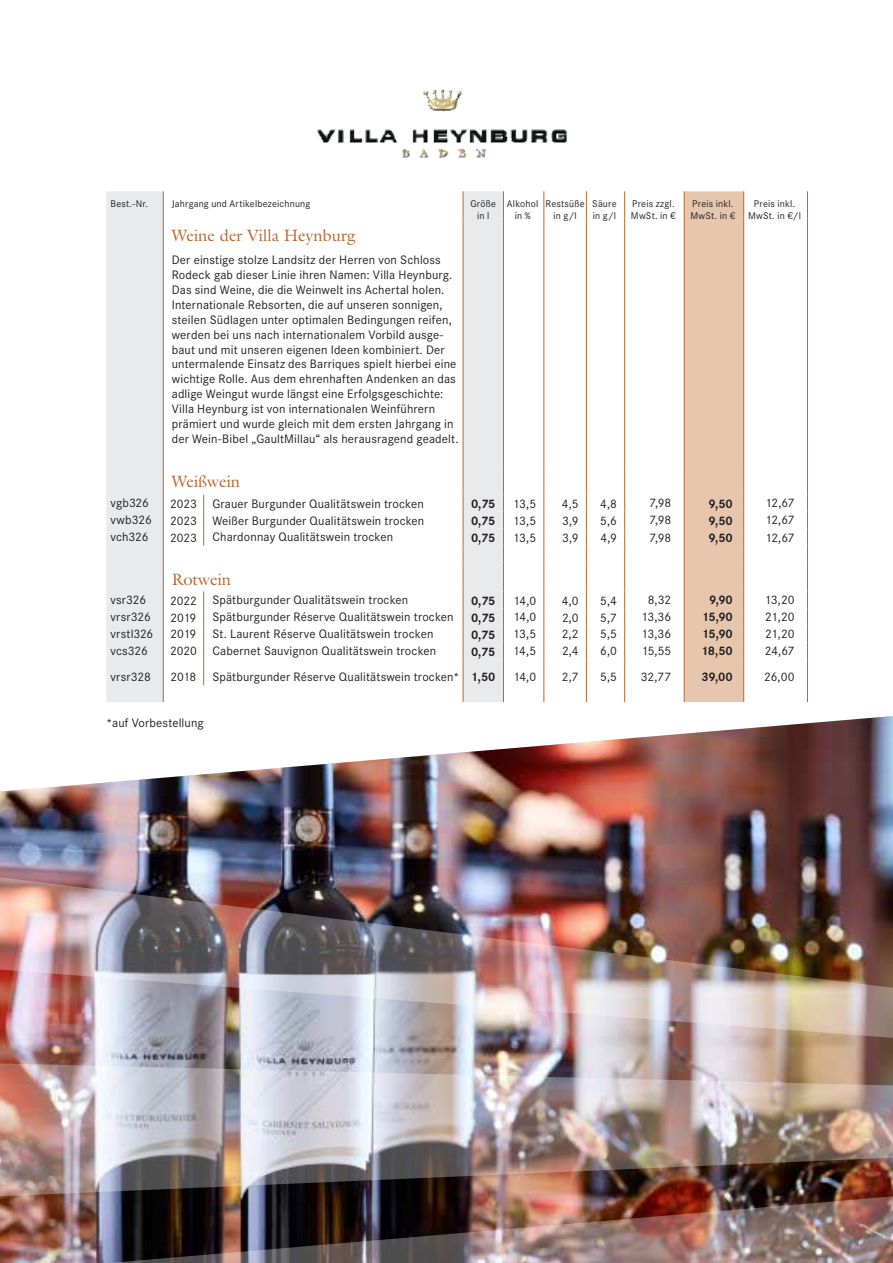
<style>
.page{position:relative;width:893px;height:1263px;background:#fff}
.page>*{position:absolute;margin:0;border:0;box-sizing:border-box;transform-origin:0 0}
.t1{font:16.5px "Galliard";color:#b96730}
.t2{font:12.75px/15px "Corporate S";letter-spacing:.01em;color:#231f20}
.t3{font:700 12.75px "Corporate S";letter-spacing:-.025em;color:#231f20}
.t4{font:10.2px/12px "Corporate S";letter-spacing:.02em;color:#231f20;text-align:center}
.s1{font-weight:700}
</style>
<div class="page">
<svg style="left:106px;top:191px;width:397px;height:511px"></svg>
<svg style="left:163px;top:191px;width:1px;height:28px"></svg>
<svg style="left:463px;top:191px;width:1px;height:28px"></svg>
<svg style="left:503px;top:191px;width:1px;height:28px"></svg>
<svg style="left:544px;top:191px;width:1px;height:28px"></svg>
<svg style="left:586px;top:191px;width:1px;height:28px"></svg>
<svg style="left:624px;top:191px;width:1px;height:28px"></svg>
<hr style="left:163px;top:219px;width:1px;height:246px;background:#b96730">
<hr style="left:163px;top:465px;width:1px;height:30px;background:#b96730">
<hr style="left:463px;top:219px;width:1px;height:246px;background:#b96730">
<hr style="left:463px;top:465px;width:1px;height:30px;background:#b96730">
<hr style="left:503px;top:219px;width:1px;height:246px;background:#b96730">
<hr style="left:503px;top:465px;width:1px;height:30px;background:#b96730">
<hr style="left:544px;top:219px;width:1px;height:246px;background:#b96730">
<hr style="left:544px;top:465px;width:1px;height:30px;background:#b96730">
<hr style="left:586px;top:219px;width:1px;height:246px;background:#b96730">
<hr style="left:586px;top:465px;width:1px;height:30px;background:#b96730">
<hr style="left:624px;top:219px;width:1px;height:246px;background:#b96730">
<hr style="left:624px;top:465px;width:1px;height:30px;background:#b96730">
<svg style="left:163px;top:495px;width:1px;height:207px"></svg>
<svg style="left:203px;top:495px;width:1px;height:51px"></svg>
<svg style="left:203px;top:591px;width:1px;height:94px"></svg>
<svg style="left:463px;top:495px;width:1px;height:207px"></svg>
<svg style="left:503px;top:495px;width:1px;height:207px"></svg>
<svg style="left:544px;top:495px;width:1px;height:207px"></svg>
<svg style="left:586px;top:495px;width:1px;height:207px"></svg>
<svg style="left:624px;top:495px;width:1px;height:207px"></svg>
<div style="left:684px;top:191px;width:60px;height:511px;background:#e6c7ae"></div>
<hr style="left:807px;top:219px;width:1px;height:246px;background:#b96730">
<svg style="left:807px;top:191px;width:1px;height:28px"></svg>
<hr style="left:807px;top:465px;width:1px;height:30px;background:#b96730">
<svg style="left:807px;top:495px;width:1px;height:207px"></svg>
<img style="left:0;top:716px;width:893px;height:149px">
<img style="left:0;top:865px;width:893px;height:398px">
<img style="left:317px;top:89px;width:250px;height:69px">
<p class="t4" style="left:111px;top:197px;width:39px">Best.-Nr.</p>
<p class="t4" style="left:172px;top:197px;width:140px">Jahrgang und Artikelbezeichnung</p>
<p class="t4" style="left:470px;top:197px;width:27px">Größe in l</p>
<p class="t4" style="left:507px;top:197px;width:33px">Alkohol in %</p>
<p class="t4" style="left:546px;top:197px;width:41px">Restsüße in g/l</p>
<p class="t4" style="left:592px;top:197px;width:26px;text-align:left">Säure in g/l</p>
<p class="t4" style="left:631px;top:197px;width:46px;text-align:left">Preis zzgl.<br>MwSt. in €</p>
<p class="t4" style="left:690px;top:197px;width:46px;text-align:left">Preis inkl.<br>MwSt. in €</p>
<p class="t4" style="left:748px;top:197px;width:54px">Preis inkl.<br>MwSt. in €/l</p>
<p class="t1" style="left:172px;top:225px;width:186px">Weine der Villa Heynburg</p>
<p class="t2" style="left:172px;top:252px;width:288px">Der einstige stolze Landsitz der Herren von Schloss Rodeck gab dieser Linie ihren Namen: Villa Heynburg.<br>Das sind Weine, die die Weinwelt ins Achertal holen.<br>Internationale Rebsorten, die auf unseren sonnigen, steilen Südlagen unter optimalen Bedingungen reifen, werden bei uns nach internationalem Vorbild ausge&shy;baut und mit unseren eigenen Ideen kombiniert. Der untermalende Einsatz des Barriques spielt hierbei eine wichtige Rolle. Aus dem ehrenhaften Andenken an das adlige Weingut wurde längst eine Erfolgsgeschichte:<br>Villa Heynburg ist von internationalen Weinführern prämiert und wurde gleich mit dem ersten Jahrgang in der Wein-Bibel „GaultMillau“ als herausragend geadelt.</p>
<p class="t1" style="left:172px;top:471px;width:70px">Weißwein</p>
<p class="t2" style="left:111px;top:496px;width:40px">vgb326</p>
<p class="t2" style="left:170px;top:496px;width:255px">2023 Grauer Burgunder Qualitätswein trocken</p>
<p class="t3" style="left:471px;top:496px;width:26px">0,75</p>
<p class="t2" style="left:513px;top:496px;width:25px">13,5</p>
<p class="t2" style="left:562px;top:496px;width:18px">4,5</p>
<p class="t2" style="left:600px;top:496px;width:18px">4,8</p>
<p class="t2" style="left:650px;top:496px;width:23px">7,98</p>
<p class="t3" style="left:709px;top:496px;width:26px">9,50</p>
<p class="t2" style="left:765px;top:496px;width:31px">12,67</p>
<p class="t2" style="left:111px;top:513px;width:43px">vwb326</p>
<p class="t2" style="left:170px;top:513px;width:256px">2023 Weißer Burgunder Qualitätswein trocken</p>
<p class="t3" style="left:471px;top:513px;width:26px">0,75</p>
<p class="t2" style="left:513px;top:513px;width:25px">13,5</p>
<p class="t2" style="left:562px;top:513px;width:18px">3,9</p>
<p class="t2" style="left:600px;top:513px;width:18px">5,6</p>
<p class="t2" style="left:650px;top:513px;width:23px">7,98</p>
<p class="t3" style="left:709px;top:513px;width:26px">9,50</p>
<p class="t2" style="left:765px;top:513px;width:31px">12,67</p>
<p class="t2" style="left:111px;top:530px;width:40px">vch326</p>
<p class="t2" style="left:170px;top:530px;width:225px">2023 Chardonnay Qualitätswein trocken</p>
<p class="t3" style="left:471px;top:530px;width:26px">0,75</p>
<p class="t2" style="left:513px;top:530px;width:25px">13,5</p>
<p class="t2" style="left:562px;top:530px;width:18px">3,9</p>
<p class="t2" style="left:601px;top:530px;width:18px">4,9</p>
<p class="t2" style="left:650px;top:530px;width:23px">7,98</p>
<p class="t3" style="left:709px;top:530px;width:26px">9,50</p>
<p class="t2" style="left:765px;top:530px;width:31px">12,67</p>
<p class="t1" style="left:172px;top:569px;width:61px">Rotwein</p>
<p class="t2" style="left:111px;top:593px;width:37px">vsr326</p>
<p class="t2" style="left:170px;top:593px;width:240px">2022 Spätburgunder Qualitätswein trocken</p>
<p class="t3" style="left:471px;top:593px;width:26px">0,75</p>
<p class="t2" style="left:513px;top:593px;width:25px">14,0</p>
<p class="t2" style="left:562px;top:593px;width:18px">4,0</p>
<p class="t2" style="left:600px;top:593px;width:18px">5,4</p>
<p class="t2" style="left:648px;top:593px;width:25px">8,32</p>
<p class="t3" style="left:709px;top:593px;width:25px">9,90</p>
<p class="t2" style="left:764px;top:593px;width:32px">13,20</p>
<p class="t2" style="left:111px;top:610px;width:42px">vrsr326</p>
<p class="t2" style="left:171px;top:610px;width:27px">2019</p>
<p class="t2" style="left:212px;top:610px;width:243px">Spätburgunder Réserve Qualitätswein trocken</p>
<p class="t3" style="left:471px;top:610px;width:26px">0,75</p>
<p class="t2" style="left:513px;top:610px;width:25px">14,0</p>
<p class="t2" style="left:562px;top:610px;width:18px">2,0</p>
<p class="t2" style="left:600px;top:610px;width:18px">5,7</p>
<p class="t2" style="left:641px;top:610px;width:32px">13,36</p>
<p class="t3" style="left:702px;top:610px;width:33px">15,90</p>
<p class="t2" style="left:765px;top:610px;width:31px">21,20</p>
<p class="t2" style="left:111px;top:627px;width:44px">vrstl326</p>
<p class="t2" style="left:171px;top:627px;width:27px">2019</p>
<p class="t2" style="left:212px;top:627px;width:223px">St. Laurent Réserve Qualitätswein trocken</p>
<p class="t3" style="left:471px;top:627px;width:26px">0,75</p>
<p class="t2" style="left:513px;top:627px;width:25px">13,5</p>
<p class="t2" style="left:562px;top:627px;width:18px">2,2</p>
<p class="t2" style="left:600px;top:627px;width:18px">5,5</p>
<p class="t2" style="left:641px;top:627px;width:32px">13,36</p>
<p class="t3" style="left:702px;top:627px;width:33px">15,90</p>
<p class="t2" style="left:765px;top:627px;width:31px">21,20</p>
<p class="t2" style="left:111px;top:644px;width:39px">vcs326</p>
<p class="t2" style="left:170px;top:644px;width:268px">2020 Cabernet Sauvignon Qualitätswein trocken</p>
<p class="t3" style="left:471px;top:644px;width:26px">0,75</p>
<p class="t2" style="left:513px;top:644px;width:25px">14,5</p>
<p class="t2" style="left:562px;top:644px;width:18px">2,4</p>
<p class="t2" style="left:600px;top:644px;width:18px">6,0</p>
<p class="t2" style="left:641px;top:644px;width:31px">15,55</p>
<p class="t3" style="left:701px;top:644px;width:33px">18,50</p>
<p class="t2" style="left:765px;top:644px;width:31px">24,67</p>
<p class="t2" style="left:111px;top:670px;width:42px">vrsr328</p>
<p class="t2" style="left:170px;top:670px;width:327px">2018 Spätburgunder Réserve Qualitätswein trocken* <span class="s1">1,50</span></p>
<p class="t2" style="left:513px;top:670px;width:25px">14,0</p>
<p class="t2" style="left:562px;top:670px;width:18px">2,7</p>
<p class="t2" style="left:600px;top:670px;width:18px">5,5</p>
<p class="t2" style="left:641px;top:670px;width:32px">32,77</p>
<p class="t3" style="left:701px;top:670px;width:33px">39,00</p>
<p class="t2" style="left:764px;top:670px;width:32px">26,00</p>
<p class="t2" style="left:106px;top:715px;width:99px">*auf Vorbestellung</p>
</div>
